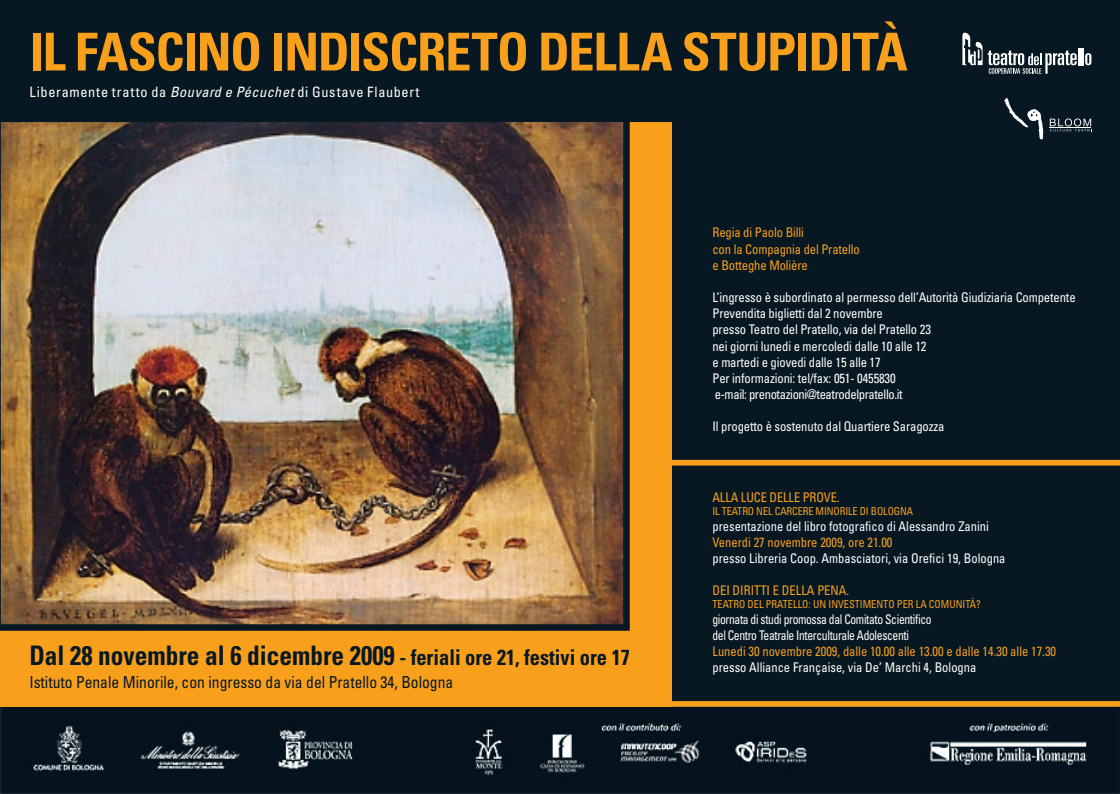
<style>
.page{position:relative;width:1120px;height:794px;background:#fff}
.page>*{position:absolute;margin:0;border:0;box-sizing:border-box;transform-origin:0 0}
.t1{font:700 condensed 52.25px "Univers LT Std";letter-spacing:-.025em;color:#f89f1c}
.t2{font:700 condensed 27px "Univers LT Std";color:#071822;scale:.94 1}
.t3{font:condensed 16.5px "Univers LT Std";color:#071822;scale:.94 1}
.t4{font:condensed 14.25px "Univers LT Std";letter-spacing:.045em;color:#fff}
.t5{font:condensed 13.25px/16.2px "Univers LT Std";letter-spacing:-.01em;color:#fff;scale:.95 1}
.t6{font:condensed 13.25px "Univers LT Std";letter-spacing:-.01em;color:#fff;scale:.94 1}
.t7{font:condensed 13.25px "Univers LT Std";color:#f89f1c;scale:.94 1}
.t8{font:condensed 13.25px/16.2px "Univers LT Std";letter-spacing:-.03em;color:#fff;scale:.87 1}
.t9{font:condensed 13.25px/16.2px "Univers LT Std";color:#f89f1c;scale:.95 1}
.t10{font:condensed 11px "Univers LT Std";color:#f89f1c;scale:.94 1}
.s1{font-style:italic}
.s2{font-size:21.75px}
</style>
<div class="page">
<img style="left:0;top:707px;width:1120px;height:87px">
<div style="left:0;top:0;width:1120px;height:701px;background:#071822"></div>
<div style="left:669px;top:701px;width:451px;height:6px;background:#f89f1c"></div>
<div style="left:669px;top:460px;width:451px;height:5px;background:#f89f1c"></div>
<div style="left:0;top:122px;width:672px;height:585px;background:#f89f1c"></div>
<img style="left:0;top:115px;width:630px;height:516px">
<hr style="left:1081px;top:48px;width:3px;height:17px;background:#fff">
<svg style="left:1085px;top:53px;width:6px;height:12px"></svg>
<svg style="left:962px;top:33px;width:118px;height:41px;background:#3e4b53"></svg>
<svg style="left:1050px;top:119px;width:42px;height:13px"></svg>
<hr style="left:1049px;top:127px;width:42px;height:1px;background:#fff">
<svg style="left:1004px;top:98px;width:39px;height:41px;background:#34424a"></svg>
<h1 class="t1" style="left:29px;top:20px;width:880px">IL FASCINO INDISCRETO DELLA STUPIDITÀ</h1>
<p class="t4" style="left:29px;top:83px;width:392px">Liberamente tratto da <span class="s1">Bouvard e Pécuchet</span> di Gustave Flaubert</p>
<h2 class="t2" style="left:29px;top:639px;width:640px">Dal 28 novembre al 6 dicembre 2009 <span class="s2">- feriali ore 21, festivi ore 17</span></h2>
<p class="t3" style="left:29px;top:672px;width:452px">Istituto Penale Minorile, con ingresso da via del Pratello 34, Bologna</p>
<p class="t9" style="left:712px;top:224px;width:157px">Regia di Paolo Billi<br>con la Compagnia del Pratello e Botteghe Molière</p>
<p class="t5" style="left:712px;top:289px;width:384px">L’ingresso è subordinato al permesso dell’Autorità Giudiziaria Competente Prevendita biglietti dal 2 novembre<br>presso Teatro del Pratello, via del Pratello 23<br>nei giorni lunedi e mercoledi dalle 10 alle 12<br>e martedi e giovedi dalle 15 alle 17<br>Per informazioni: tel/fax: 051- 0455830<br>e-mail: prenotazioni@teatrodelpratello.it</p>
<p class="t5" style="left:712px;top:418px;width:246px">Il progetto è sostenuto dal Quartiere Saragozza</p>
<p class="t7" style="left:712px;top:489px;width:137px">ALLA LUCE DELLE PROVE.</p>
<p class="t10" style="left:712px;top:504px;width:215px">IL TEATRO NEL CARCERE MINORILE DI BOLOGNA</p>
<p class="t6" style="left:712px;top:517px;width:296px">presentazione del libro fotografico di Alessandro Zanini</p>
<p class="t7" style="left:712px;top:534px;width:193px">Venerdi 27 novembre 2009, ore 21.00</p>
<p class="t6" style="left:712px;top:550px;width:313px">presso Libreria Coop. Ambasciatori, via Orefici 19, Bologna</p>
<p class="t7" style="left:712px;top:582px;width:147px">DEI DIRITTI E DELLA PENA.</p>
<p class="t10" style="left:712px;top:597px;width:287px">TEATRO DEL PRATELLO: UN INVESTIMENTO PER LA COMUNITÀ?</p>
<p class="t8" style="left:712px;top:611px;width:254px">giornata di studi promossa dal Comitato Scientifico del Centro Teatrale Interculturale Adolescenti</p>
<p class="t7" style="left:712px;top:643px;width:367px">Lunedi 30 novembre 2009, dalle 10.00 alle 13.00 e dalle 14.30 alle 17.30</p>
<p class="t6" style="left:712px;top:659px;width:282px">presso Alliance Française, via De’ Marchi 4, Bologna</p>
</div>
